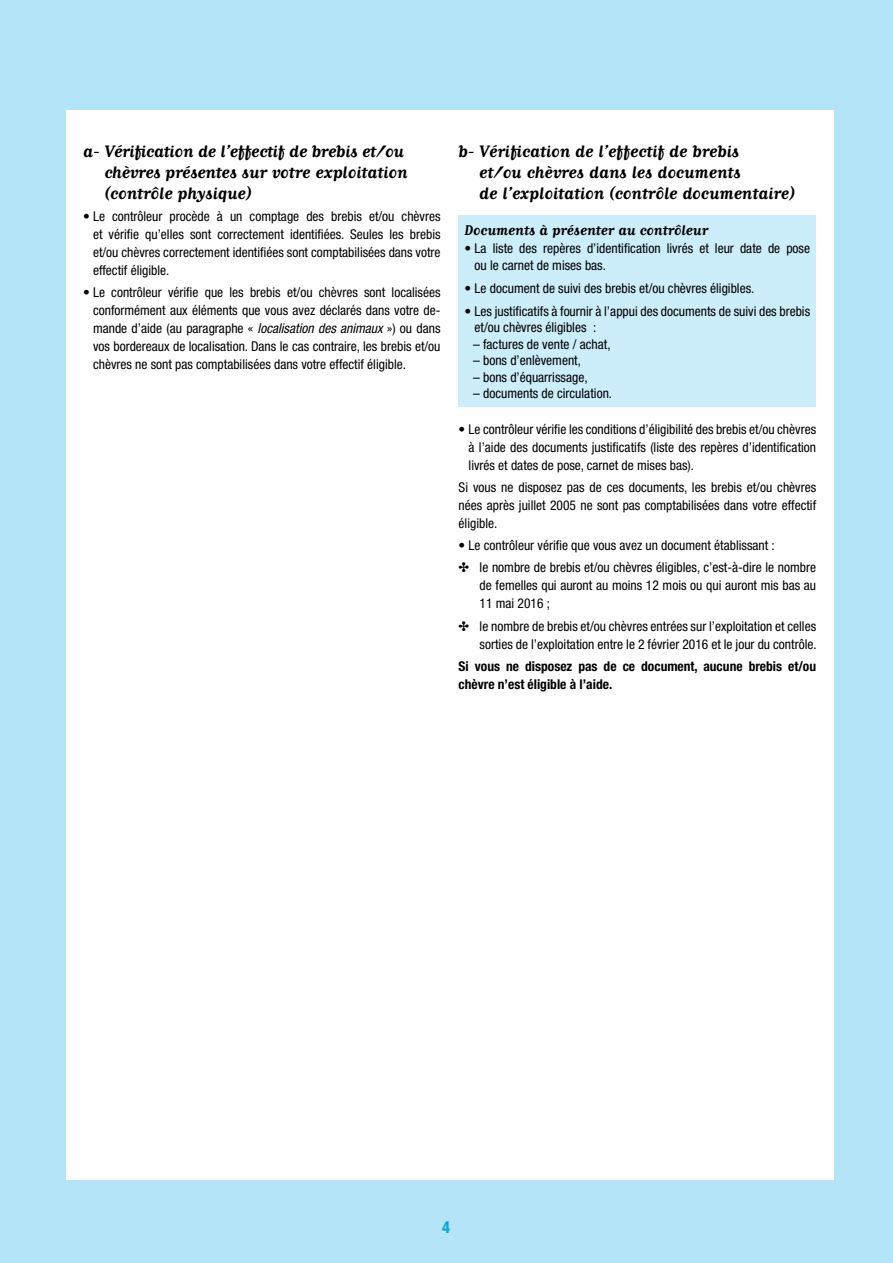
<style>
.page{position:relative;width:893px;height:1263px;background:#b3e4f7}
.page>*{position:absolute;margin:0;border:0;box-sizing:border-box;transform-origin:0 0}
.t1{font:700 19.5px/21px "Matrix Script";color:#000}
.t2{font:700 16.5px "Matrix Script";color:#000}
.t3{font:700 condensed 16.5px "Helvetica Neue";color:#00a4e4}
.t4{font:condensed 13.5px/18px "Helvetica Neue";color:#000;text-align:justify}
.t5{font:700 condensed 13.5px/18px "Helvetica Neue";color:#000}
.s1{font-style:italic}
.s2{font-family:"Arial Unicode MS";font-stretch:normal}
</style>
<div class="page">
<div style="left:66px;top:111px;width:767px;height:1069px;background:#fff"></div>
<div style="left:459px;top:216px;width:357px;height:191px;background:#ccedfa"></div>
<h1 class="t1" style="left:104px;top:140px;width:305px;text-indent:-21px">a- Vérification de l’effectif de brebis et/ou chèvres présentes sur votre exploitation (contrôle physique)</h1>
<p class="t4" style="left:93px;top:207px;width:349px;text-indent:-10px">• Le contrôleur procède à un comptage des brebis et/ou chèvres et vérifie qu’elles sont correctement identifiées. Seules les brebis et/ou chèvres correctement identifiées sont comptabilisées dans votre effectif éligible.</p>
<p class="t4" style="left:93px;top:283px;width:349px;text-indent:-10px">• Le contrôleur vérifie que les brebis et/ou chèvres sont localisées conformément aux éléments que vous avez déclarés dans votre de&shy;mande d’aide (au paragraphe « <span class="s1">localisation des animaux</span> ») ou dans vos bordereaux de localisation. Dans le cas contraire, les brebis et/ou chèvres ne sont pas comptabilisées dans votre effectif éligible.</p>
<h1 class="t1" style="left:479px;top:140px;width:317px;text-indent:-21px">b- Vérification de l’effectif de brebis<br>et/ou chèvres dans les documents<br>de l’exploitation (contrôle documentaire)</h1>
<p class="t2" style="left:465px;top:222px;width:245px">Documents à présenter au contrôleur</p>
<p class="t4" style="left:475px;top:240px;width:337px;line-height:16.5px;text-indent:-10px">• La liste des repères d’identification livrés et leur date de pose ou le carnet de mises bas.</p>
<p class="t4" style="left:465px;top:279px;width:291px">• Le document de suivi des brebis et/ou chèvres éligibles.</p>
<p class="t4" style="left:475px;top:302px;width:337px;line-height:16.5px;text-indent:-10px">• Les justificatifs à fournir à l’appui des documents de suivi des brebis et/ou chèvres éligibles :</p>
<p class="t4" style="left:473px;top:335px;width:139px">– factures de vente / achat,</p>
<p class="t4" style="left:473px;top:351px;width:109px">– bons d’enlèvement,</p>
<p class="t4" style="left:473px;top:368px;width:116px">– bons d’équarrissage,</p>
<p class="t4" style="left:473px;top:384px;width:141px">– documents de circulation.</p>
<p class="t4" style="left:469px;top:420px;width:349px;text-indent:-10px">• Le contrôleur vérifie les conditions d’éligibilité des brebis et/ou chèvres à l’aide des documents justificatifs (liste des repères d’identification livrés et dates de pose, carnet de mises bas).</p>
<p class="t4" style="left:459px;top:478px;width:359px">Si vous ne disposez pas de ces documents, les brebis et/ou chèvres nées après juillet 2005 ne sont pas comptabilisées dans votre effectif éligible.</p>
<p class="t4" style="left:459px;top:534px;width:359px;line-height:22.2px">• Le contrôleur vérifie que vous avez un document établissant :<br><span class="s2">✤</span> le nombre de brebis et/ou chèvres éligibles, c’est-à-dire le nombre</p>
<p class="t4" style="left:480px;top:576px;width:338px">de femelles qui auront au moins 12 mois ou qui auront mis bas au<br>11 mai 2016 ;</p>
<p class="t4" style="left:459px;top:617px;width:360px;text-align:right"><span class="s2">✤</span> le nombre de brebis et/ou chèvres entrées sur l’exploitation et celles sorties de l’exploitation entre le 2 février 2016 et le jour du contrôle.</p>
<p class="t5" style="left:459px;top:657px;width:359px">Si vous ne disposez pas de ce document, aucune brebis et/ou chèvre n’est éligible à l’aide.</p>
<p class="t3" style="left:442px;top:1217px;width:9px">4</p>
</div>
